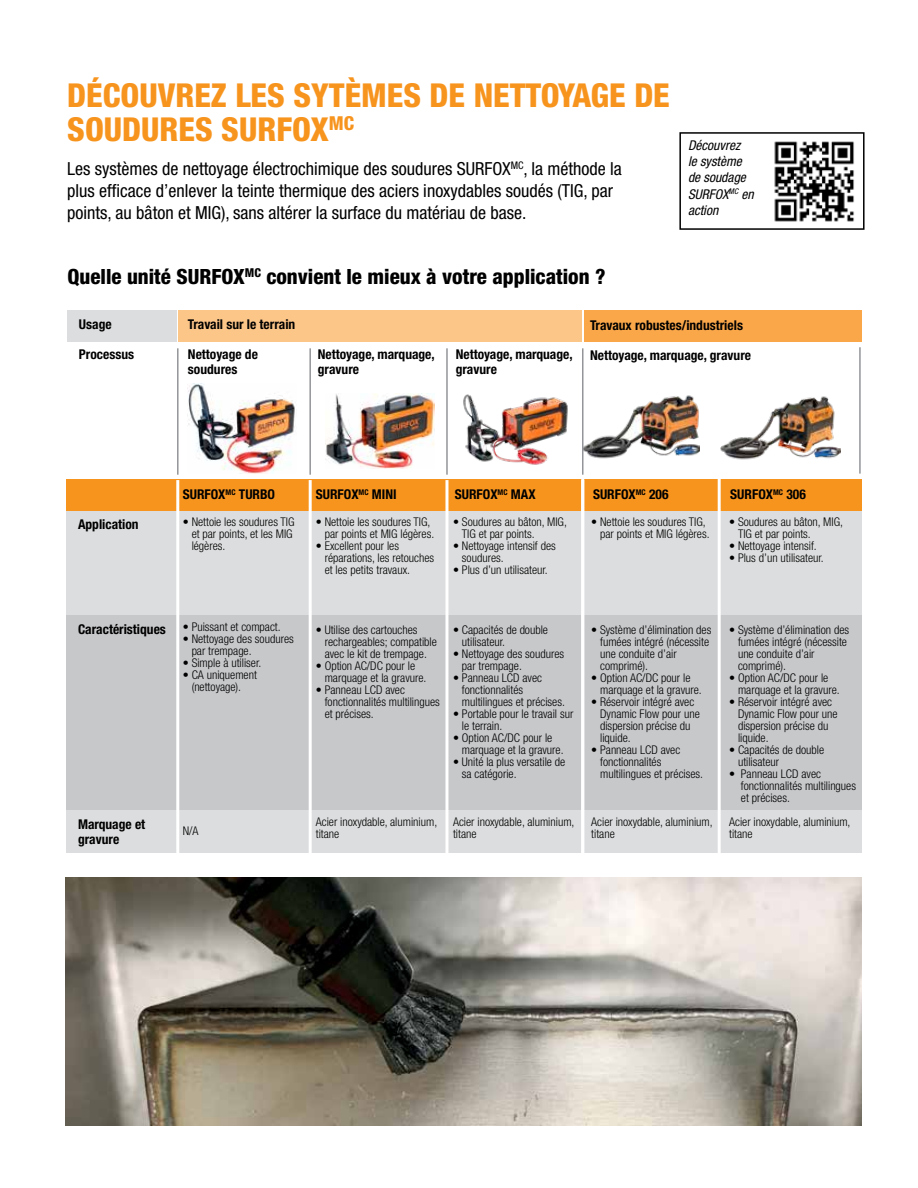
<style>
.page{position:relative;width:918px;height:1188px;background:#fff}
.page>*{position:absolute;margin:0;border:0;box-sizing:border-box;transform-origin:0 0}
.t1{font:800 condensed 33px/34.5px "Helvetica Neue LT Std";color:#f7941e}
.t2{font:800 condensed 21px "Helvetica Neue LT Std";color:#000}
.t3{font:condensed 18px/21.6px "Helvetica Neue LT Std";color:#000}
.t4{font:700 condensed 13.5px/15px "Helvetica Neue LT Std";color:#000}
.t5{font:italic condensed 13.5px/16.2px "Helvetica Neue LT Std";color:#000}
.t6{font:300 condensed 12px/12px "Helvetica Neue LT Std";color:#000}
</style>
<div class="page">
<div style="left:66px;top:511px;width:796px;height:120px;background:#dcddde"></div>
<div style="left:66px;top:615px;width:796px;height:194px;background:#c7c8ca"></div>
<div style="left:66px;top:810px;width:796px;height:43px;background:#dcddde"></div>
<div style="left:66px;top:480px;width:796px;height:31px;background:#f7941e"></div>
<div style="left:178px;top:311px;width:403px;height:31px;background:#fdc689"></div>
<div style="left:584px;top:311px;width:278px;height:31px;background:#faa74a"></div>
<div style="left:67px;top:311px;width:109px;height:31px;background:#dcddde"></div>
<img style="left:325px;top:394px;width:109px;height:74px">
<img style="left:584px;top:395px;width:116px;height:64px">
<img style="left:720px;top:396px;width:120px;height:64px">
<img style="left:188px;top:384px;width:107px;height:90px">
<hr style="left:176px;top:480px;width:3px;height:392px;background:#fff">
<hr style="left:177px;top:348px;width:2px;height:127px;background:#939598">
<hr style="left:309px;top:480px;width:3px;height:392px;background:#fff">
<hr style="left:309px;top:348px;width:2px;height:127px;background:#939598">
<hr style="left:859px;top:347px;width:2px;height:127px;background:#939598">
<hr style="left:718px;top:479px;width:3px;height:392px;background:#fff">
<img style="left:66px;top:878px;width:796px;height:248px">
<img style="left:463px;top:394px;width:105px;height:71px">
<hr style="left:445px;top:480px;width:3px;height:392px;background:#fff">
<hr style="left:446px;top:348px;width:2px;height:127px;background:#939598">
<hr style="left:581px;top:480px;width:3px;height:392px;background:#fff">
<hr style="left:582px;top:348px;width:2px;height:127px;background:#939598">
<div style="left:679px;top:132px;width:186px;height:98px;border:2px solid #000"></div>
<img style="left:774px;top:141px;width:80px;height:81px">
<h1 class="t1" style="left:67px;top:77px;width:604px">DÉCOUVREZ LES SYTÈMES DE NETTOYAGE DE<br>SOUDURES SURFOX<sup>MC</sup></h1>
<h3 class="t3" style="left:67px;top:158px;width:556px">Les systèmes de nettoyage électrochimique des soudures SURFOX<sup>MC</sup>, la méthode la plus efficace d’enlever la teinte thermique des aciers inoxydables soudés (TIG, par points, au bâton et MIG), sans altérer la surface du matériau de base.</h3>
<p class="t5" style="left:688px;top:137px;width:67px">Découvrez<br>le système de soudage<br>SURFOX<sup>MC</sup> en action</p>
<h2 class="t2" style="left:68px;top:263px;width:540px">Quelle unité SURFOX<sup>MC</sup> convient le mieux à votre application ?</h2>
<p class="t4" style="left:188px;top:316px;width:109px">Travail sur le terrain</p>
<p class="t4" style="left:188px;top:346px;width:71px">Nettoyage de soudures</p>
<p class="t4" style="left:79px;top:316px;width:34px">Usage</p>
<p class="t4" style="left:79px;top:346px;width:57px">Processus</p>
<p class="t4" style="left:590px;top:317px;width:154px">Travaux robustes/industriels</p>
<p class="t4" style="left:318px;top:346px;width:118px">Nettoyage, marquage,</p>
<p class="t4" style="left:590px;top:347px;width:162px">Nettoyage, marquage, gravure</p>
<p class="t4" style="left:318px;top:361px;width:43px">gravure</p>
<p class="t4" style="left:456px;top:346px;width:118px">Nettoyage, marquage, gravure</p>
<p class="t4" style="left:78px;top:517px;width:62px">Application</p>
<p class="t4" style="left:183px;top:487px;width:94px">SURFOX<sup>MC</sup> TURBO</p>
<p class="t4" style="left:316px;top:487px;width:82px">SURFOX<sup>MC</sup> MINI</p>
<p class="t4" style="left:593px;top:487px;width:77px">SURFOX<sup>MC</sup> 206</p>
<p class="t4" style="left:455px;top:487px;width:82px">SURFOX<sup>MC</sup> MAX</p>
<p class="t4" style="left:730px;top:487px;width:77px">SURFOX<sup>MC</sup> 306</p>
<p class="t6" style="left:192px;top:515px;width:104px;text-indent:-9px">• Nettoie les soudures TIG et par points, et les MIG légères.</p>
<p class="t6" style="left:325px;top:515px;width:111px;text-indent:-9px">• Nettoie les soudures TIG, par points et MIG légères.</p>
<p class="t6" style="left:325px;top:539px;width:111px;text-indent:-9px">• Excellent pour les réparations, les retouches et les petits travaux.</p>
<p class="t6" style="left:462px;top:515px;width:107px;text-indent:-9px">• Soudures au bâton, MIG,<br>TIG et par points.</p>
<p class="t6" style="left:462px;top:539px;width:95px;text-indent:-9px">• Nettoyage intensif des soudures.</p>
<p class="t6" style="left:453px;top:563px;width:96px">• Plus d’un utilisateur.</p>
<p class="t6" style="left:600px;top:515px;width:111px;text-indent:-9px">• Nettoie les soudures TIG, par points et MIG légères.</p>
<p class="t6" style="left:738px;top:515px;width:107px;text-indent:-9px">• Soudures au bâton, MIG,<br>TIG et par points.</p>
<p class="t6" style="left:729px;top:539px;width:89px">• Nettoyage intensif.</p>
<p class="t6" style="left:729px;top:551px;width:96px">• Plus d’un utilisateur.</p>
<p class="t4" style="left:78px;top:622px;width:89px">Caractéristiques</p>
<p class="t6" style="left:183px;top:620px;width:99px">• Puissant et compact.</p>
<p class="t6" style="left:192px;top:632px;width:104px;text-indent:-9px">• Nettoyage des soudures par trempage.</p>
<p class="t6" style="left:183px;top:656px;width:80px">• Simple à utiliser.</p>
<p class="t6" style="left:183px;top:668px;width:76px;text-align:center">• CA uniquement (nettoyage).</p>
<p class="t4" style="left:78px;top:817px;width:69px">Marquage et gravure</p>
<p class="t6" style="left:183px;top:824px;width:17px">N/A</p>
<p class="t6" style="left:325px;top:623px;width:114px;text-indent:-9px">• Utilise des cartouches rechargeables; compatible avec le kit de trempage.</p>
<p class="t6" style="left:325px;top:659px;width:103px;text-indent:-9px">• Option AC/DC pour le marquage et la gravure.</p>
<p class="t6" style="left:325px;top:683px;width:117px;text-indent:-9px">• Panneau LCD avec fonctionnalités multilingues et précises.</p>
<p class="t6" style="left:316px;top:815px;width:123px">Acier inoxydable, aluminium, titane</p>
<p class="t6" style="left:462px;top:623px;width:88px;text-indent:-9px">• Capacités de double utilisateur.</p>
<p class="t6" style="left:462px;top:647px;width:104px;text-indent:-9px">• Nettoyage des soudures par trempage.</p>
<p class="t6" style="left:462px;top:671px;width:105px;text-indent:-9px">• Panneau LCD avec fonctionnalités multilingues et précises.</p>
<p class="t6" style="left:462px;top:707px;width:113px;text-indent:-9px">• Portable pour le travail sur le terrain.</p>
<p class="t6" style="left:462px;top:731px;width:103px;text-indent:-9px">• Option AC/DC pour le marquage et la gravure.</p>
<p class="t6" style="left:462px;top:755px;width:105px;text-indent:-9px">• Unité la plus versatile de sa catégorie.</p>
<p class="t6" style="left:453px;top:815px;width:123px">Acier inoxydable, aluminium, titane</p>
<p class="t6" style="left:600px;top:623px;width:113px;text-indent:-9px">• Système d’élimination des fumées intégré (nécessite une conduite d’air comprimé).</p>
<p class="t6" style="left:600px;top:671px;width:103px;text-indent:-9px">• Option AC/DC pour le marquage et la gravure.</p>
<p class="t6" style="left:600px;top:695px;width:101px;text-indent:-9px">• Réservoir intégré avec<br>Dynamic Flow pour une dispersion précise du liquide.</p>
<p class="t6" style="left:600px;top:743px;width:105px;text-indent:-9px">• Panneau LCD avec fonctionnalités multilingues et précises.</p>
<p class="t6" style="left:591px;top:815px;width:123px">Acier inoxydable, aluminium, titane</p>
<p class="t6" style="left:738px;top:623px;width:113px;text-indent:-9px">• Système d’élimination des fumées intégré (nécessite une conduite d’air comprimé).</p>
<p class="t6" style="left:738px;top:671px;width:103px;text-indent:-9px">• Option AC/DC pour le marquage et la gravure.</p>
<p class="t6" style="left:738px;top:695px;width:101px;text-indent:-9px">• Réservoir intégré avec<br>Dynamic Flow pour une dispersion précise du liquide.</p>
<p class="t6" style="left:738px;top:743px;width:88px;text-indent:-9px">• Capacités de double utilisateur</p>
<p class="t6" style="left:741px;top:767px;width:117px;text-indent:-12px">• Panneau LCD avec fonctionnalités multilingues et précises.</p>
<p class="t6" style="left:729px;top:815px;width:123px">Acier inoxydable, aluminium, titane</p>
</div>
